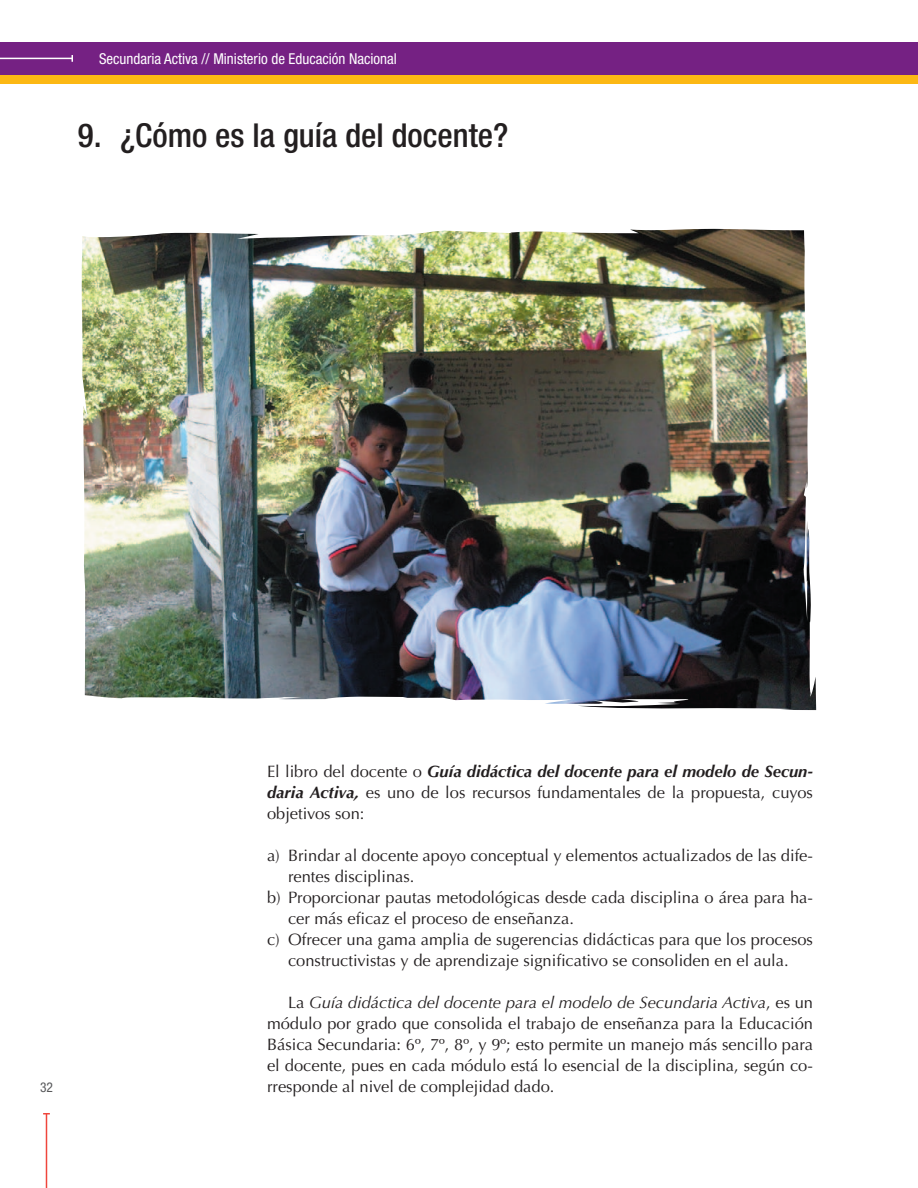
<style>
.page{position:relative;width:918px;height:1188px;background:#fff}
.page>*{position:absolute;margin:0;border:0;box-sizing:border-box;transform-origin:0 0}
.t1{font:500 condensed 33px "Helvetica Neue LT Std";color:#231f20}
.t2{font:16.5px/21px "Optima LT Std";color:#231f20;text-align:justify}
.t3{font:condensed 15px "Helvetica Neue LT Std";color:#fff}
.t4{font:condensed 13.5px "Helvetica Neue LT Std";color:#57585a}
.s1{font-weight:700;font-style:italic}
.s2{font-style:italic}
</style>
<div class="page">
<hr style="left:46px;top:1114px;width:1px;height:74px;background:#ef463c">
<img style="left:81px;top:229px;width:735px;height:481px">
<div style="left:0;top:72px;width:918px;height:12px;background:#fcb814"></div>
<div style="left:0;top:42px;width:918px;height:33px;background:#752183"></div>
<hr style="left:0;top:58px;width:72px;height:1px;background:#fff">
<p class="t3" style="left:99px;top:50px;width:299px">Secundaria Activa // Ministerio de Educación Nacional</p>
<h1 class="t1" style="left:78px;top:116px;width:432px">9. ¿Cómo es la guía del docente?</h1>
<p class="t4" style="left:40px;top:1079px;width:14px">32</p>
<p class="t2" style="left:267px;top:761px;width:548px">El libro del docente o <span class="s1">Guía didáctica del docente para el modelo de Secun&shy;daria Activa,</span> es uno de los recursos fundamentales de la propuesta, cuyos objetivos son:</p>
<p class="t2" style="left:267px;top:845px;width:548px">a) Brindar al docente apoyo conceptual y elementos actualizados de las dife-</p>
<p class="t2" style="left:288px;top:866px;width:128px">rentes disciplinas.</p>
<p class="t2" style="left:267px;top:887px;width:548px">b) Proporcionar pautas metodológicas desde cada disciplina o área para ha-</p>
<p class="t2" style="left:288px;top:908px;width:288px">cer más eficaz el proceso de enseñanza.</p>
<p class="t2" style="left:267px;top:929px;width:548px">c) Ofrecer una gama amplia de sugerencias didácticas para que los procesos</p>
<p class="t2" style="left:288px;top:950px;width:502px">constructivistas y de aprendizaje significativo se consoliden en el aula.</p>
<p class="t2" style="left:267px;top:992px;width:548px;text-indent:21px">La <span class="s2">Guía didáctica del docente para el modelo de Secundaria Activa</span>, es un módulo por grado que consolida el trabajo de enseñanza para la Educación Básica Secundaria: 6º, 7º, 8º, y 9º; esto permite un manejo más sencillo para el docente, pues en cada módulo está lo esencial de la disciplina, según co&shy;rresponde al nivel de complejidad dado.</p>
</div>
